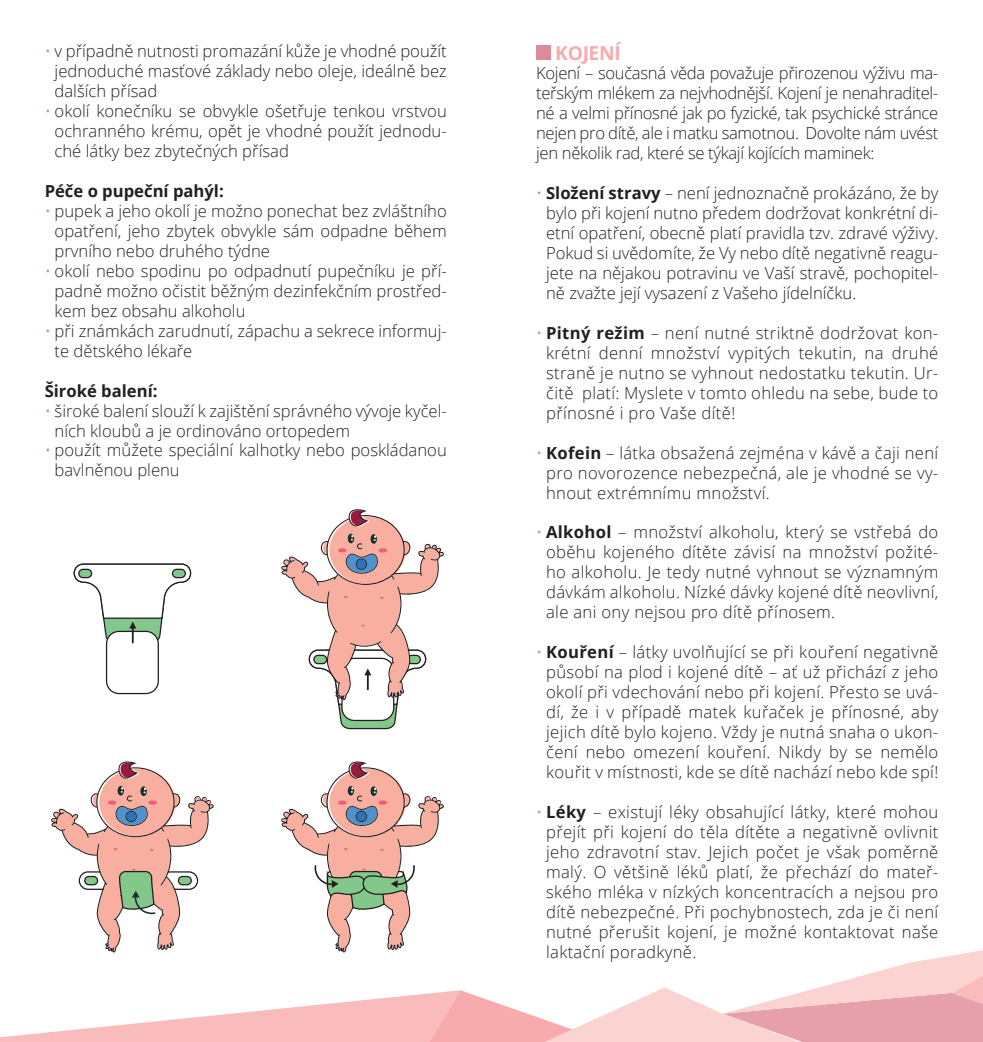
<style>
.page{position:relative;width:983px;height:1042px;background:#fff}
.page>*{position:absolute;margin:0;border:0;box-sizing:border-box;transform-origin:0 0}
.t1{font:700 19.25px "Open Sans";letter-spacing:-.02em;color:#f8abad}
.t2{font:300 16.62px/19.9px "Open Sans";color:#231f20;text-align:justify}
.t3{font:300 16.62px/19.9px "Open Sans";letter-spacing:.02em;color:#231f20;text-align:center}
.t4{font:700 16.62px "Open Sans";color:#231f20}
.s1{color:#dd8b9b}
.s2{font-weight:700}
</style>
<div class="page">
<div style="left:106px;top:631px;width:53px;height:63px;border:1px solid #231f20;border-radius:13px"></div>
<svg style="left:73px;top:563px;width:119px;height:81px"></svg>
<svg style="left:281px;top:509px;width:163px;height:221px"></svg>
<div style="left:536px;top:45px;width:15px;height:15px;background:#dd8b9b"></div>
<svg style="left:0;top:761px;width:982px;height:281px"></svg>
<p class="t2" style="left:55px;top:41px;width:393px;text-indent:-10px"><span class="s1">•</span> v případně nutnosti promazání kůže je vhodné použít jednoduché masťové základy nebo oleje, ideálně bez dalších přísad</p>
<p class="t2" style="left:55px;top:101px;width:393px;text-indent:-10px"><span class="s1">•</span> okolí konečníku se obvykle ošetřuje tenkou vrstvou ochranného krému, opět je vhodné použít jednodu&shy;ché látky bez zbytečných přísad</p>
<p class="t4" style="left:45px;top:179px;width:180px">Péče o pupeční pahýl:</p>
<p class="t2" style="left:55px;top:201px;width:393px;text-indent:-10px"><span class="s1">•</span> pupek a jeho okolí je možno ponechat bez zvláštního opatření, jeho zbytek obvykle sám odpadne během prvního nebo druhého týdne</p>
<p class="t2" style="left:55px;top:260px;width:393px;text-indent:-10px"><span class="s1">•</span> okolí nebo spodinu po odpadnutí pupečníku je pří&shy;padně možno očistit běžným dezinfekčním prostřed&shy;kem bez obsahu alkoholu</p>
<p class="t2" style="left:55px;top:320px;width:393px;text-indent:-10px"><span class="s1">•</span> při známkách zarudnutí, zápachu a sekrece informuj&shy;te dětského lékaře</p>
<p class="t4" style="left:45px;top:379px;width:114px">Široké balení:</p>
<p class="t2" style="left:55px;top:400px;width:393px;text-indent:-10px"><span class="s1">•</span> široké balení slouží k zajištění správného vývoje kyčel&shy;ních kloubů a je ordinováno ortopedem</p>
<p class="t2" style="left:55px;top:440px;width:393px;text-indent:-10px"><span class="s1">•</span> použít můžete speciální kalhotky nebo poskládanou bavlněnou plenu</p>
<p class="t1" style="left:555px;top:39px;width:67px">KOJENÍ</p>
<p class="t2" style="left:536px;top:63px;width:403px">Kojení – současná věda považuje přirozenou výživu ma&shy;teřským mlékem za nejvhodnější. Kojení je nenahraditel&shy;né a velmi přínosné jak po fyzické, tak psychické stránce nejen pro dítě, ale i matku samotnou. Dovolte nám uvést jen několik rad, které se týkají kojících maminek:</p>
<p class="t2" style="left:546px;top:183px;width:393px;text-indent:-10px"><span class="s1">•</span> <span class="s2">Složení stravy</span> – není jednoznačně prokázáno, že by bylo při kojení nutno předem dodržovat konkrétní di&shy;etní opatření, obecně platí pravidla tzv. zdravé výživy.<br>Pokud si uvědomíte, že Vy nebo dítě negativně reagu&shy;jete na nějakou potravinu ve Vaší stravě, pochopitel&shy;ně zvažte její vysazení z Vašeho jídelníčku.</p>
<p class="t2" style="left:546px;top:322px;width:393px;text-indent:-10px"><span class="s1">•</span> <span class="s2">Pitný režim</span> – není nutné striktně dodržovat kon&shy;krétní denní množství vypitých tekutin, na druhé straně je nutno se vyhnout nedostatku tekutin. Ur&shy;čitě platí: Myslete v tomto ohledu na sebe, bude to přínosné i pro Vaše dítě!</p>
<p class="t2" style="left:546px;top:442px;width:393px;text-indent:-10px"><span class="s1">•</span> <span class="s2">Kofein</span> – látka obsažená zejména v kávě a čaji není pro novorozence nebezpečná, ale je vhodné se vy&shy;hnout extrémnímu množství.</p>
<p class="t2" style="left:546px;top:522px;width:393px;text-indent:-10px"><span class="s1">•</span> <span class="s2">Alkohol</span> – množství alkoholu, který se vstřebá do oběhu kojeného dítěte závisí na množství požité&shy;ho alkoholu. Je tedy nutné vyhnout se významným dávkám alkoholu. Nízké dávky kojené dítě neovlivní, ale ani ony nejsou pro dítě přínosem.</p>
<p class="t3" style="left:536px;top:642px;width:403px"><span class="s1">•</span> <span class="s2">Kouření</span> – látky uvolňující se při kouření negativně působí na plod i kojené dítě – ať už přichází z jeho okolí při vdechování nebo při kojení. Přesto se uvá&shy;dí, že i v případě matek kuřaček je přínosné, aby jejich dítě bylo kojeno. Vždy je nutná snaha o ukon&shy;čení nebo omezení kouření. Nikdy by se nemělo kouřit v místnosti, kde se dítě nachází nebo kde spí!</p>
<p class="t2" style="left:546px;top:801px;width:393px;text-indent:-10px"><span class="s1">•</span> <span class="s2">Léky</span> – existují léky obsahující látky, které mohou přejít při kojení do těla dítěte a negativně ovlivnit jeho zdravotní stav. Jejich počet je však poměrně malý. O většině léků platí, že přechází do mateř&shy;ského mléka v nízkých koncentracích a nejsou pro dítě nebezpečné. Při pochybnostech, zda je či není nutné přerušit kojení, je možné kontaktovat naše laktační poradkyně.</p>
</div>
